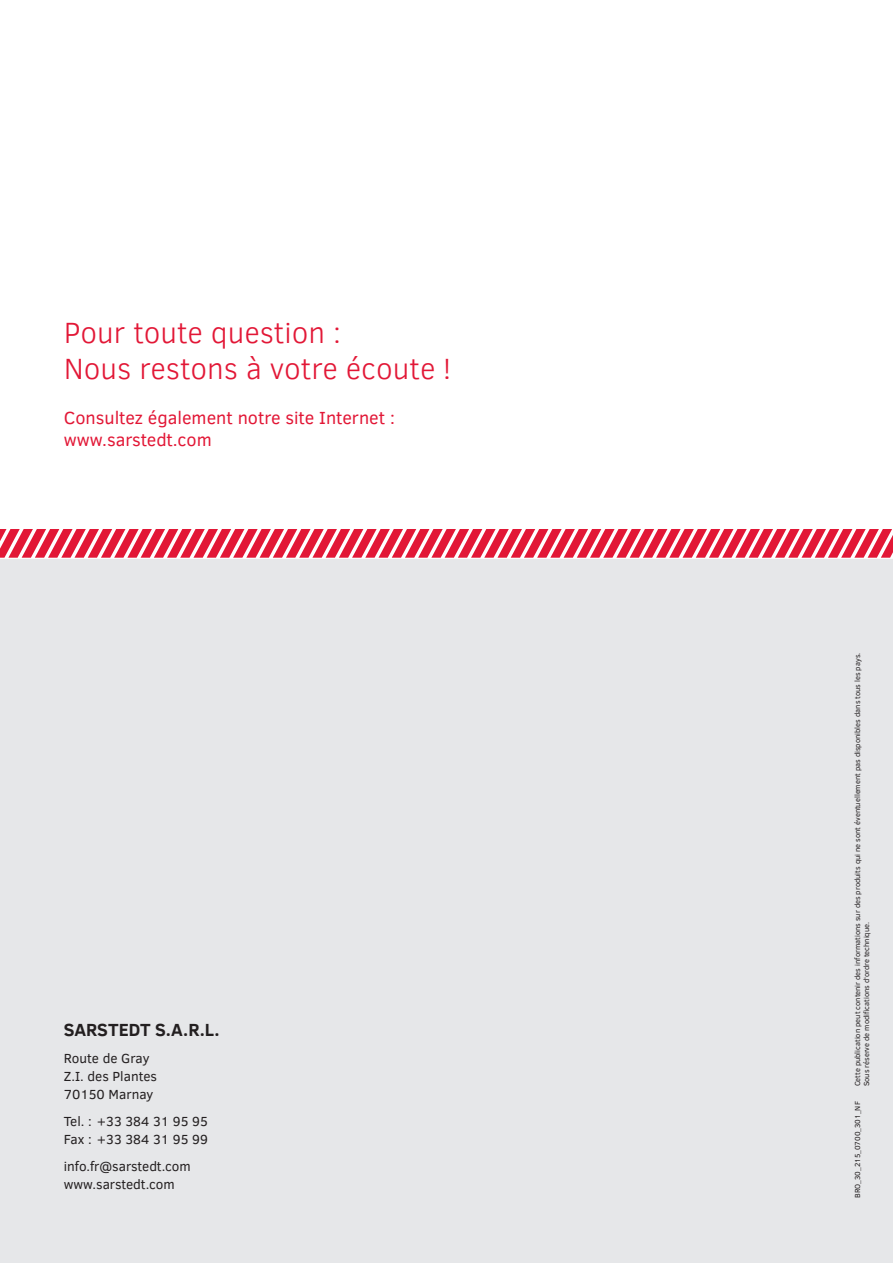
<style>
.page{position:relative;width:893px;height:1263px;background:#fff}
.page>*{position:absolute;margin:0;border:0;box-sizing:border-box;transform-origin:0 0}
.t1{font:300 30px/36px "Clear Sans";color:#e21736}
.t2{font:18px/22.5px "Clear Sans";color:#e21736}
.t3{font:700 18px "Clear Sans";letter-spacing:-.005em;color:#231f20}
.t4{font:13.5px/18px "Clear Sans";color:#231f20}
.t5{font:7.5px/9px "Clear Sans";color:#231f20}
</style>
<div class="page">
<div style="left:0;top:532px;width:893px;height:731px;background:#e6e7e9"></div>
<svg style="left:0;top:529px;width:893px;height:30px;background:#eb6377"></svg>
<h1 class="t1" style="left:64px;top:314px;width:389px">Pour toute question :<br>Nous restons à votre écoute !</h1>
<h2 class="t2" style="left:64px;top:406px;width:333px">Consultez également notre site Internet : www.sarstedt.com</h2>
<h2 class="t3" style="left:64px;top:1016px;width:157px">SARSTEDT S.A.R.L.</h2>
<h3 class="t4" style="left:64px;top:1049px;width:95px">Route de Gray<br>Z.I. des Plantes<br>70150 Marnay</h3>
<h3 class="t4" style="left:64px;top:1112px;width:146px">Tel. : +33 384 31 95 95<br>Fax : +33 384 31 95 99</h3>
<h3 class="t4" style="left:64px;top:1157px;width:129px">info.fr@sarstedt.com www.sarstedt.com</h3>
<p class="t5" style="left:853px;top:1086px;width:435px;rotate:-90deg">Cette publication peut contenir des informations sur des produits qui ne sont éventuellement pas disponibles dans tous les pays.<br>Sous réserve de modifications d‘ordre technique.</p>
<p class="t5" style="left:853px;top:1198px;width:98px;rotate:-90deg">BRO_30_215_0700_301_NF</p>
</div>
